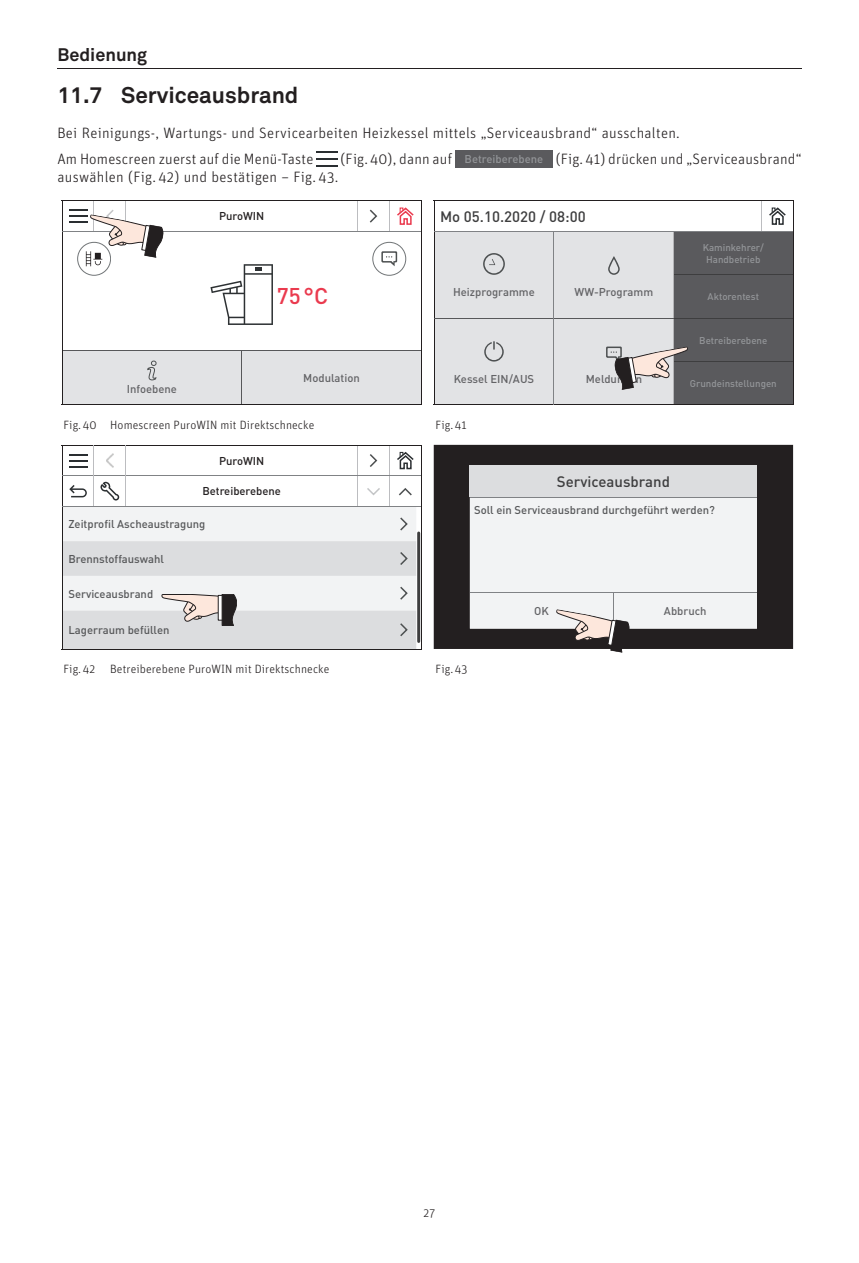
<style>
.page{position:relative;width:859px;height:1263px;background:#fff}
.page>*{position:absolute;margin:0;border:0;box-sizing:border-box;transform-origin:0 0}
.t1{font:700 22.5px "Akkurat Pro";color:#231f20}
.t2{font:500 22.5px "DIN Pro";color:#ea3a4e}
.t3{font:700 18px "Akkurat Pro";color:#231f20}
.t4{font:300 15px/26.4px "Unit OT";letter-spacing:.02em;color:#231f20}
.t5{font:500 15px "DIN Pro";color:#3e3e3f}
.t6{font:300 12px "Unit OT";letter-spacing:.01em;color:#231f20}
.t7{font:500 11.25px "DIN Pro";color:#57585a}
.t8{font:500 11.25px "DIN Pro";color:#636366}
.t9{font:500 11.25px "DIN Pro";color:#231f20}
.t10{font:500 9.75px/11.7px "DIN Pro";color:#939598;text-align:center}
.s1{font-family:"DIN Pro";font-weight:500;font-size:11.25px;color:#939598}
</style>
<div class="page">
<hr style="left:57px;top:68px;width:744px;height:1px;background:#231f20">
<hr style="left:316px;top:151px;width:22px;height:2px;background:#2a2e31">
<hr style="left:316px;top:158px;width:22px;height:2px;background:#2a2e31">
<svg style="left:316px;top:165px;width:22px;height:1px"></svg>
<div style="left:455px;top:150px;width:98px;height:17px;background:#5a5a5d"></div>
<hr style="left:94px;top:201px;width:1px;height:30px;background:#bcbdc0">
<hr style="left:126px;top:201px;width:1px;height:30px;background:#bcbdc0">
<hr style="left:389px;top:201px;width:1px;height:30px;background:#bcbdc0">
<hr style="left:62px;top:200px;width:32px;height:1px;background:#231f20">
<hr style="left:62px;top:201px;width:1px;height:30px;background:#231f20">
<hr style="left:94px;top:200px;width:32px;height:1px;background:#231f20">
<hr style="left:126px;top:200px;width:32px;height:1px;background:#231f20">
<hr style="left:158px;top:200px;width:32px;height:1px;background:#231f20">
<svg style="left:190px;top:200px;width:17px;height:1px"></svg>
<hr style="left:207px;top:200px;width:35px;height:1px;background:#231f20">
<hr style="left:242px;top:200px;width:35px;height:1px;background:#231f20">
<hr style="left:358px;top:200px;width:31px;height:1px;background:#231f20">
<hr style="left:389px;top:200px;width:33px;height:1px;background:#231f20">
<hr style="left:421px;top:201px;width:1px;height:30px;background:#231f20">
<svg style="left:277px;top:200px;width:17px;height:1px"></svg>
<hr style="left:294px;top:200px;width:32px;height:1px;background:#231f20">
<hr style="left:326px;top:200px;width:32px;height:1px;background:#231f20">
<hr style="left:357px;top:201px;width:1px;height:30px;background:#bcbdc0">
<svg style="left:62px;top:207px;width:360px;height:198px"></svg>
<hr style="left:793px;top:231px;width:1px;height:44px;background:#231f20">
<hr style="left:793px;top:275px;width:1px;height:43px;background:#231f20">
<hr style="left:793px;top:318px;width:1px;height:44px;background:#231f20">
<hr style="left:793px;top:362px;width:1px;height:43px;background:#231f20">
<hr style="left:434px;top:200px;width:120px;height:1px;background:#231f20">
<hr style="left:434px;top:201px;width:1px;height:30px;background:#231f20">
<hr style="left:554px;top:200px;width:120px;height:1px;background:#231f20">
<hr style="left:674px;top:200px;width:56px;height:1px;background:#231f20">
<hr style="left:730px;top:200px;width:31px;height:1px;background:#231f20">
<hr style="left:761px;top:200px;width:33px;height:1px;background:#231f20">
<hr style="left:793px;top:201px;width:1px;height:30px;background:#231f20">
<hr style="left:434px;top:405px;width:120px;height:1px;background:#231f20">
<hr style="left:554px;top:405px;width:120px;height:1px;background:#231f20">
<hr style="left:674px;top:405px;width:56px;height:1px;background:#231f20">
<hr style="left:730px;top:405px;width:31px;height:1px;background:#231f20">
<hr style="left:761px;top:405px;width:33px;height:1px;background:#231f20">
<hr style="left:761px;top:201px;width:1px;height:30px;background:#bcbdc0">
<svg style="left:769px;top:207px;width:17px;height:18px"></svg>
<svg style="left:434px;top:231px;width:359px;height:174px;background:#afb0b2"></svg>
<svg style="left:357px;top:446px;width:1px;height:29px"></svg>
<hr style="left:62px;top:445px;width:32px;height:1px;background:#231f20">
<hr style="left:62px;top:446px;width:1px;height:30px;background:#231f20">
<hr style="left:94px;top:445px;width:32px;height:1px;background:#231f20">
<hr style="left:126px;top:445px;width:32px;height:1px;background:#231f20">
<hr style="left:158px;top:445px;width:32px;height:1px;background:#231f20">
<hr style="left:190px;top:445px;width:104px;height:1px;background:#231f20">
<hr style="left:294px;top:445px;width:32px;height:1px;background:#231f20">
<hr style="left:326px;top:445px;width:32px;height:1px;background:#231f20">
<hr style="left:358px;top:445px;width:31px;height:1px;background:#231f20">
<hr style="left:62px;top:476px;width:1px;height:30px;background:#231f20">
<hr style="left:62px;top:475px;width:32px;height:1px;background:#808285">
<hr style="left:94px;top:475px;width:32px;height:1px;background:#808285">
<hr style="left:126px;top:475px;width:32px;height:1px;background:#808285">
<hr style="left:158px;top:475px;width:32px;height:1px;background:#808285">
<hr style="left:190px;top:475px;width:104px;height:1px;background:#808285">
<hr style="left:294px;top:475px;width:32px;height:1px;background:#808285">
<hr style="left:326px;top:475px;width:32px;height:1px;background:#808285">
<hr style="left:358px;top:475px;width:31px;height:1px;background:#808285">
<hr style="left:94px;top:446px;width:1px;height:30px;background:#bcbdc0">
<hr style="left:126px;top:446px;width:1px;height:30px;background:#bcbdc0">
<hr style="left:94px;top:476px;width:1px;height:30px;background:#bcbdc0">
<hr style="left:126px;top:476px;width:1px;height:30px;background:#bcbdc0">
<hr style="left:357px;top:476px;width:1px;height:30px;background:#bcbdc0">
<hr style="left:389px;top:476px;width:1px;height:30px;background:#bcbdc0">
<hr style="left:421px;top:476px;width:1px;height:30px;background:#231f20">
<svg style="left:69px;top:454px;width:18px;height:13px"></svg>
<svg style="left:106px;top:454px;width:8px;height:13px"></svg>
<svg style="left:370px;top:454px;width:7px;height:13px"></svg>
<svg style="left:389px;top:445px;width:33px;height:31px"></svg>
<svg style="left:69px;top:485px;width:18px;height:12px"></svg>
<svg style="left:101px;top:482px;width:18px;height:18px"></svg>
<svg style="left:367px;top:488px;width:13px;height:7px"></svg>
<svg style="left:399px;top:488px;width:13px;height:7px"></svg>
<svg style="left:62px;top:506px;width:360px;height:144px"></svg>
<div style="left:434px;top:445px;width:359px;height:204px;background:#231f20"></div>
<div style="left:470px;top:465px;width:287px;height:32px;background:#dcdddf"></div>
<svg style="left:470px;top:497px;width:287px;height:156px"></svg>
<p class="t3" style="left:57px;top:43px;width:91px">Bedienung</p>
<h1 class="t1" style="left:57px;top:81px;width:243px">11.7 Serviceausbrand</h1>
<p class="t4" style="left:57px;top:119px;width:624px">Bei Reinigungs-, Wartungs- und Servicearbeiten Heizkessel mittels „Serviceausbrand“ ausschalten.<br>Am Homescreen zuerst auf die Menü-Taste</p>
<p class="t4" style="left:341px;top:146px;width:462px">(Fig. 40), dann auf <span class="s1">Betreiberebene</span> (Fig. 41) drücken und „Serviceausbrand“</p>
<p class="t4" style="left:57px;top:164px;width:282px">auswählen (Fig. 42) und bestätigen – Fig. 43.</p>
<p class="t9" style="left:219px;top:207px;width:47px">PuroWIN</p>
<h1 class="t2" style="left:277px;top:278px;width:53px">75 °C</h1>
<p class="t8" style="left:127px;top:380px;width:52px">Infoebene</p>
<p class="t8" style="left:303px;top:369px;width:58px">Modulation</p>
<p class="t5" style="left:440px;top:204px;width:147px">Mo 05.10.2020 / 08:00</p>
<p class="t10" style="left:703px;top:241px;width:63px">Kaminkehrer/<br>Handbetrieb</p>
<p class="t8" style="left:453px;top:283px;width:83px">Heizprogramme</p>
<p class="t8" style="left:574px;top:283px;width:80px">WW-Programm</p>
<p class="t10" style="left:708px;top:290px;width:53px">Aktorentest</p>
<p class="t10" style="left:699px;top:333px;width:70px">Betreiberebene</p>
<p class="t8" style="left:454px;top:370px;width:82px">Kessel EIN/AUS</p>
<p class="t8" style="left:586px;top:370px;width:58px">Meldungen</p>
<p class="t10" style="left:690px;top:377px;width:89px">Grundeinstellungen</p>
<p class="t6" style="left:63px;top:417px;width:252px">Fig. 40 Homescreen PuroWIN mit Direktschnecke</p>
<p class="t6" style="left:435px;top:417px;width:33px">Fig. 41</p>
<p class="t9" style="left:219px;top:452px;width:47px">PuroWIN</p>
<p class="t9" style="left:202px;top:482px;width:80px">Betreiberebene</p>
<p class="t7" style="left:68px;top:515px;width:138px">Zeitprofil Ascheaustragung</p>
<p class="t7" style="left:68px;top:550px;width:97px">Brennstoffauswahl</p>
<p class="t7" style="left:68px;top:584px;width:86px">Serviceausbrand</p>
<p class="t7" style="left:68px;top:621px;width:103px">Lagerraum befüllen</p>
<p class="t5" style="left:557px;top:469px;width:115px">Serviceausbrand</p>
<p class="t7" style="left:474px;top:501px;width:242px">Soll ein Serviceausbrand durchgeführt werden?</p>
<p class="t8" style="left:534px;top:602px;width:16px">OK</p>
<p class="t8" style="left:664px;top:602px;width:44px">Abbruch</p>
<p class="t6" style="left:63px;top:662px;width:267px">Fig. 42 Betreiberebene PuroWIN mit Direktschnecke</p>
<p class="t6" style="left:435px;top:662px;width:34px">Fig. 43</p>
<p class="t6" style="left:424px;top:1206px;width:13px">27</p>
</div>
